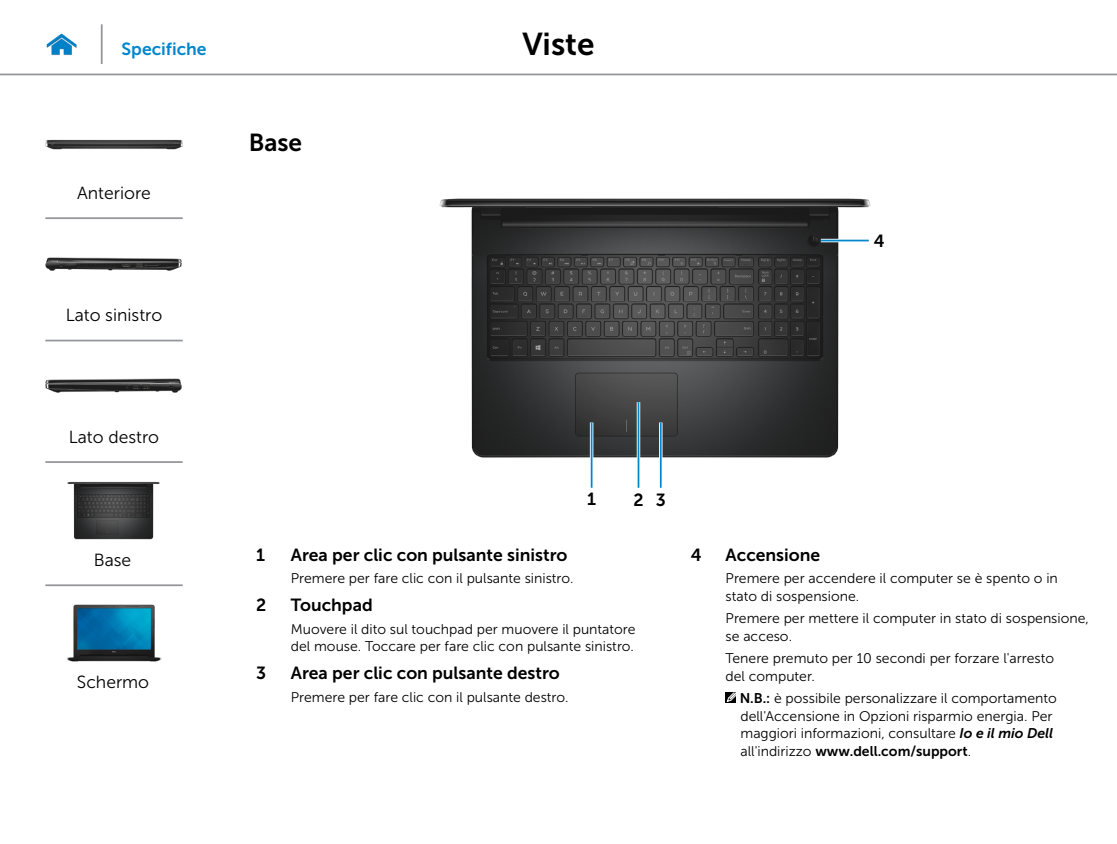
<style>
.page{position:relative;width:1117px;height:844px;background:#fff}
.page>*{position:absolute;margin:0;border:0;box-sizing:border-box;transform-origin:0 0}
.t1{font:31.5px "Museo Sans For Dell 700";color:#000}
.Head2{font:24.5px "Museo Sans For Dell 700";color:#000}
.Callout_Head{font:17.5px "Museo Sans For Dell 700";color:#000}
.t2{font:17.5px "Museo Sans For Dell 300";color:#000}
.t3{font:17.5px "Museo Sans For Dell 700";color:#0087cc}
.Callout-L{font:17.5px "Museo Sans For Dell 700";color:#000}
.Callout_description{font:14px/17.5px "Museo Sans For Dell 300";color:#000}
.Note{font:14px/17.5px "Museo Sans For Dell 300";color:#000}
.s1{font-family:"Museo Sans For Dell 700"}
.s2{font-family:"Museo Sans For Dell 700";font-style:italic}
</style>
<div class="page">
<hr style="left:0;top:74px;width:1116px;height:1px;background:#939598">
<img style="left:46px;top:33px;width:31px;height:23px">
<img style="left:439px;top:198px;width:432px;height:260px">
<svg style="left:589px;top:422px;width:4px;height:65px"></svg>
<hr style="left:590px;top:422px;width:2px;height:65px;background:#0087cc">
<svg style="left:636px;top:402px;width:4px;height:85px"></svg>
<hr style="left:637px;top:402px;width:2px;height:85px;background:#0087cc">
<hr style="left:659px;top:422px;width:3px;height:65px;background:#fff">
<hr style="left:659px;top:422px;width:2px;height:65px;background:#0087cc">
<hr style="left:820px;top:239px;width:48px;height:3px;background:#fff">
<hr style="left:820px;top:239px;width:48px;height:2px;background:#0087cc">
<svg style="left:725px;top:692px;width:11px;height:11px"></svg>
<svg style="left:726px;top:692px;width:10px;height:9px"></svg>
<hr style="left:101px;top:24px;width:2px;height:40px;background:#939598">
<img style="left:45px;top:140px;width:137px;height:9px">
<img style="left:45px;top:257px;width:137px;height:14px">
<img style="left:45px;top:378px;width:137px;height:15px">
<img style="left:67px;top:481px;width:93px;height:58px">
<img style="left:67px;top:604px;width:94px;height:57px">
<hr style="left:45px;top:217px;width:138px;height:2px;background:#939598">
<hr style="left:45px;top:339px;width:138px;height:2px;background:#939598">
<hr style="left:45px;top:461px;width:138px;height:2px;background:#939598">
<hr style="left:45px;top:584px;width:138px;height:2px;background:#939598">
<p class="t3" style="left:122px;top:39px;width:86px">Specifiche</p>
<h1 class="t1" style="left:522px;top:26px;width:74px">Viste</h1>
<p class="t2" style="left:77px;top:183px;width:75px">Anteriore</p>
<p class="t2" style="left:66px;top:305px;width:98px">Lato sinistro</p>
<p class="Head2" style="left:249px;top:128px;width:55px">Base</p>
<p class="Callout-L" style="left:873px;top:231px;width:12px">4</p>
<p class="t2" style="left:69px;top:428px;width:92px">Lato destro</p>
<p class="t2" style="left:94px;top:550px;width:39px">Base</p>
<p class="t2" style="left:77px;top:672px;width:74px">Schermo</p>
<p class="Callout-L" style="left:587px;top:489px;width:10px">1</p>
<p class="Callout-L" style="left:633px;top:489px;width:12px">2</p>
<p class="Callout-L" style="left:655px;top:489px;width:12px">3</p>
<p class="Callout_Head" style="left:256px;top:544px;width:10px">1</p>
<p class="Callout_Head" style="left:291px;top:544px;width:278px">Area per clic con pulsante sinistro</p>
<p class="Callout_description" style="left:291px;top:569px;width:284px">Premere per fare clic con il pulsante sinistro.</p>
<p class="Callout_Head" style="left:256px;top:595px;width:12px">2</p>
<p class="Callout_Head" style="left:291px;top:595px;width:83px">Touchpad</p>
<p class="Callout_description" style="left:291px;top:620px;width:346px">Muovere il dito sul touchpad per muovere il puntatore del mouse. Toccare per fare clic con pulsante sinistro.</p>
<p class="Callout_Head" style="left:256px;top:663px;width:12px">3</p>
<p class="Callout_Head" style="left:291px;top:663px;width:270px">Area per clic con pulsante destro</p>
<p class="Callout_description" style="left:291px;top:688px;width:279px">Premere per fare clic con il pulsante destro.</p>
<p class="Callout_Head" style="left:690px;top:544px;width:12px">4</p>
<p class="Callout_Head" style="left:725px;top:544px;width:96px">Accensione</p>
<p class="Callout_description" style="left:725px;top:569px;width:334px">Premere per accendere il computer se è spento o in stato di sospensione.</p>
<p class="Callout_description" style="left:725px;top:609px;width:365px">Premere per mettere il computer in stato di sospensione, se acceso.</p>
<p class="Callout_description" style="left:725px;top:649px;width:330px">Tenere premuto per 10 secondi per forzare l'arresto del computer.</p>
<p class="Note" style="left:739px;top:689px;width:318px"><span class="s1">N.B.:</span> è possibile personalizzare il comportamento dell'Accensione in Opzioni risparmio energia. Per maggiori informazioni, consultare <span class="s2">Io e il mio Dell </span>all'indirizzo <span class="s1">www.dell.com/support</span>.</p>
</div>
